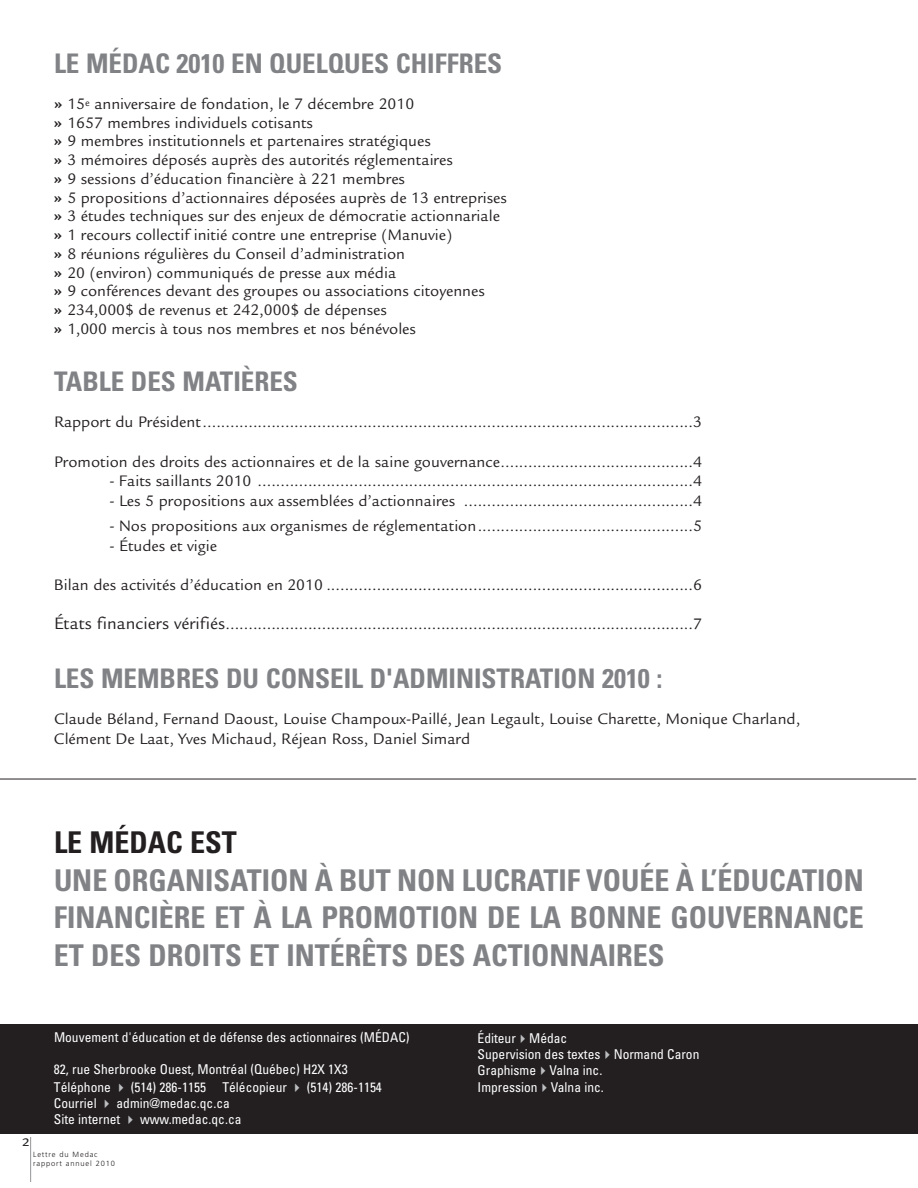
<style>
.page{position:relative;width:918px;height:1188px;background:#fff}
.page>*{position:absolute;margin:0;border:0;box-sizing:border-box;transform-origin:0 0}
.t1{font:700 condensed 30px/37.5px "Univers";color:#808285;text-align:justify}
.t2{font:700 condensed 30px "Univers";color:#231f20}
.t3{font:700 condensed 27px "Univers";color:#808285}
.t4{font:16.5px/18.8px "Legacy Sans";color:#231f20}
.t5{font:15px "Meta Plus Normal";color:#231f20}
.t6{font:condensed 13.5px/16.5px "Univers";color:#fff}
.t7{font:300 7.5px/9px "Frutiger";letter-spacing:.11em;color:#231f20}
.s1{font-weight:700}
.s2{font-size:18px}
.s3{color:#bcbdc0}
</style>
<div class="page">
<div style="left:0;top:1024px;width:918px;height:110px;background:#231f20"></div>
<hr style="left:30px;top:1137px;width:1px;height:45px;background:#939598">
<hr style="left:0;top:779px;width:916px;height:1px;background:#231f20">
<h2 class="t3" style="left:54px;top:54px;width:450px">LE MÉDAC 2010 EN QUELQUES CHIFFRES</h2>
<p class="t4" style="left:54px;top:96px;width:455px"><span class="s1">»</span> 15<sup>e</sup> anniversaire de fondation, le 7 décembre 2010<br><span class="s1">»</span> 1657 membres individuels cotisants<br><span class="s1">»</span> 9 membres institutionnels et partenaires stratégiques<br><span class="s1">»</span> 3 mémoires déposés auprès des autorités réglementaires<br><span class="s1">»</span> 9 sessions d’éducation financière à 221 membres<br><span class="s1">»</span> 5 propositions d’actionnaires déposées auprès de 13 entreprises <span class="s1">»</span> 3 études techniques sur des enjeux de démocratie actionnariale <span class="s1">»</span> 1 recours collectif initié contre une entreprise (Manuvie)<br><span class="s1">»</span> 8 réunions régulières du Conseil d’administration<br><span class="s1">»</span> 20 (environ) communiqués de presse aux média<br><span class="s1">»</span> 9 conférences devant des groupes ou associations citoyennes<br><span class="s1">»</span> 234,000$ de revenus et 242,000$ de dépenses<br><span class="s1">»</span> 1,000 mercis à tous nos membres et nos bénévoles</p>
<h2 class="t3" style="left:54px;top:371px;width:245px">TABLE DES MATIÈRES</h2>
<p class="t4" style="left:54px;top:414px;width:650px">Rapport du Président...........................................................................................................3</p>
<p class="t4" style="left:54px;top:454px;width:650px">Promotion des droits des actionnaires et de la saine gouvernance..........................................4</p>
<p class="t4" style="left:109px;top:473px;width:594px">- Faits saillants 2010 ...............................................................................................4</p>
<p class="t4" style="left:109px;top:493px;width:594px">- Les 5 propositions aux assemblées d’actionnaires ..................................................4</p>
<p class="t4" style="left:109px;top:518px;width:594px">- Nos propositions aux organismes de réglementation...............................................5</p>
<p class="t4" style="left:109px;top:538px;width:109px">- Études et vigie</p>
<p class="t4" style="left:54px;top:577px;width:650px">Bilan des activités d’éducation en 2010 ................................................................................6</p>
<p class="t4" style="left:54px;top:616px;width:650px"><span class="s2">États financiers vérifiés</span>......................................................................................................7</p>
<h2 class="t3" style="left:54px;top:668px;width:610px">LES MEMBRES DU CONSEIL D'ADMINISTRATION 2010 :</h2>
<p class="t4" style="left:54px;top:710px;width:748px;line-height:19.8px">Claude Béland, Fernand Daoust, Louise Champoux-Paillé, Jean Legault, Louise Charette, Monique Charland,<br>Clément De Laat, Yves Michaud, Réjean Ross, Daniel Simard</p>
<h1 class="t2" style="left:54px;top:831px;width:184px">LE MÉDAC EST</h1>
<h1 class="t1" style="left:54px;top:864px;width:812px">UNE ORGANISATION À BUT NON LUCRATIF VOUÉE À L’ÉDUCATION FINANCIÈRE ET À LA PROMOTION DE LA BONNE GOUVERNANCE ET DES DROITS ET INTÉRÊTS DES ACTIONNAIRES</h1>
<p class="t5" style="left:22px;top:1132px;width:10px">2</p>
<p class="t6" style="left:54px;top:1030px;width:357px">Mouvement d'éducation et de défense des actionnaires (MÉDAC)</p>
<p class="t6" style="left:54px;top:1062px;width:330px">82, rue Sherbrooke Ouest, Montréal (Québec) H2X 1X3<br>Téléphone <span class="s3">✔</span> (514) 286-1155 Télécopieur <span class="s3">✔</span> (514) 286-1154<br>Courriel <span class="s3">✔</span> admin@medac.qc.ca<br>Site internet <span class="s3">✔</span> www.medac.qc.ca</p>
<p class="t7" style="left:33px;top:1151px;width:83px">Lettre du Medac rapport annuel 2010</p>
<p class="t6" style="left:478px;top:1031px;width:223px">Éditeur<span class="s3">✔</span>Médac<br>Supervision des textes<span class="s3">✔</span>Normand Caron<br>Graphisme<span class="s3">✔</span>Valna inc.<br>Impression<span class="s3">✔</span>Valna inc.</p>
</div>
